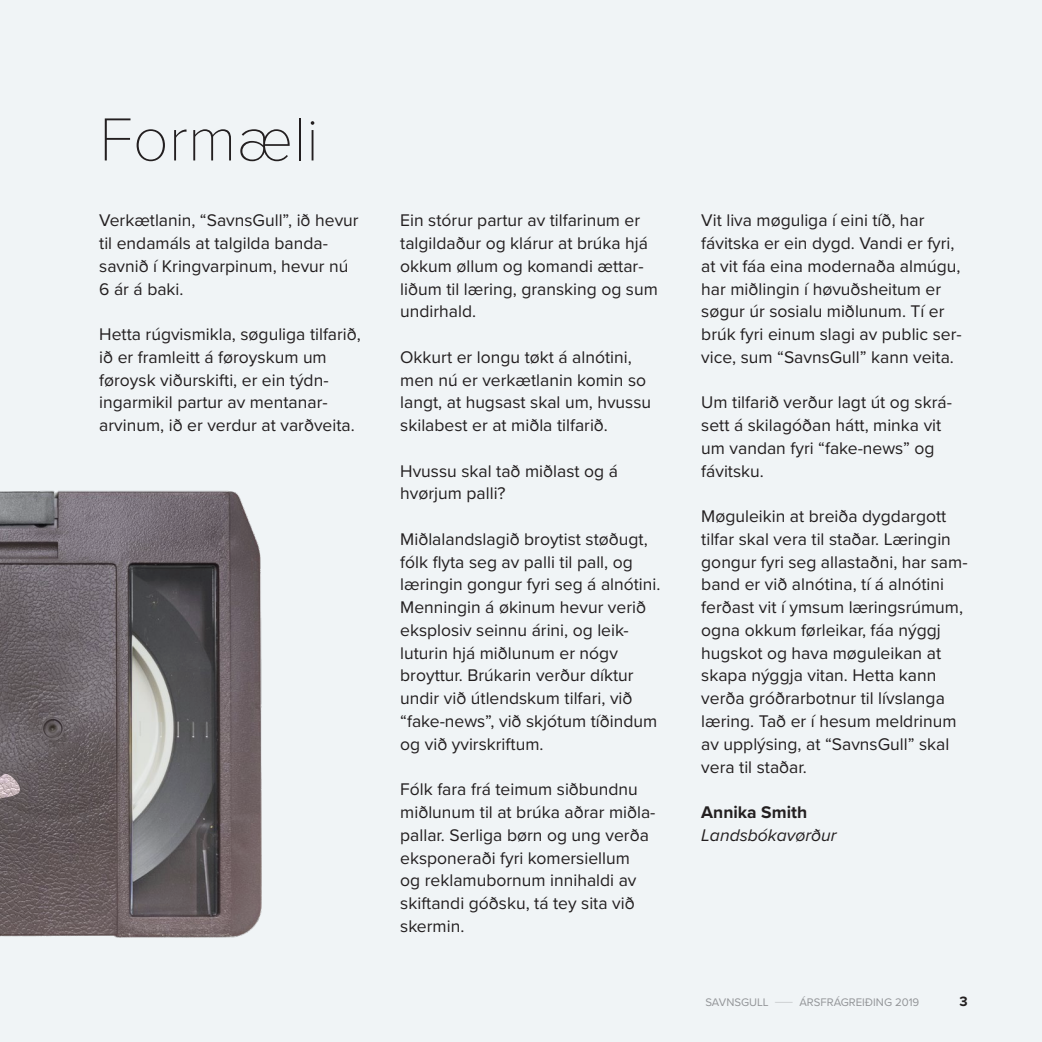
<style>
.page{position:relative;width:1042px;height:1042px;background:#f0f4f6}
.page>*{position:absolute;margin:0;border:0;box-sizing:border-box;transform-origin:0 0}
.Yvirskrift_-_stór{font:100 63px "Proxima Nova T";color:#231f20}
.Breydtekstur{font:17.5px/22.8px "Proxima Nova";color:#231f20}
.Breydtekstur-2{font:italic 17.5px "Proxima Nova";color:#231f20}
.Breydtekstur-3{font:700 17.5px "Proxima Nova";color:#231f20}
.t1{font:700 14px "Proxima Nova";color:#231f20}
.t2{font:11.38px "Proxima Nova";color:#939598}
.s1{font-family:"Proxima Nova T";font-weight:100}
</style>
<div class="page">
<img style="left:0;top:490px;width:262px;height:448px">
<p class="Yvirskrift_-_stór" style="left:99px;top:92px;width:221px">Formæli</p>
<p class="Breydtekstur" style="left:99px;top:208px;width:261px">Verkætlanin, “SavnsGull”, ið hevur til endamáls at talgilda banda&shy;savnið í Kringvarpinum, hevur nú</p>
<p class="Breydtekstur" style="left:99px;top:277px;width:86px">6 ár á baki.</p>
<p class="Breydtekstur" style="left:99px;top:322px;width:263px">Hetta rúgvismikla, søguliga tilfarið, ið er framleitt á føroyskum um føroysk viðurskifti, er ein týdn&shy;ingarmikil partur av mentanar&shy;arvinum, ið er verdur at varðveita.</p>
<p class="Breydtekstur" style="left:400px;top:208px;width:259px">Ein stórur partur av tilfarinum er talgildaður og klárur at brúka hjá okkum øllum og komandi ættar&shy;liðum til læring, gransking og sum undirhald.</p>
<p class="Breydtekstur" style="left:400px;top:345px;width:252px">Okkurt er longu tøkt á alnótini, men nú er verkætlanin komin so langt, at hugsast skal um, hvussu skilabest er at miðla tilfarið.</p>
<p class="Breydtekstur" style="left:400px;top:459px;width:219px">Hvussu skal tað miðlast og á hvørjum palli?</p>
<p class="Breydtekstur" style="left:400px;top:527px;width:262px">Miðlalandslagið broytist støðugt, fólk flyta seg av palli til pall, og læringin gongur fyri seg á alnótini.<br>Menningin á økinum hevur verið eksplosiv seinnu árini, og leik&shy;luturin hjá miðlunum er nógv broyttur. Brúkarin verður díktur undir við útlendskum tilfari, við “fake--news”, við skjótum tíðindum og við yvirskriftum.</p>
<p class="Breydtekstur" style="left:400px;top:777px;width:257px">Fólk fara frá teimum siðbundnu miðlunum til at brúka aðrar miðla&shy;pallar. Serliga børn og ung verða eksponeraði fyri komersiellum<br>og reklamubornum innihaldi av skiftandi góðsku, tá tey sita við skermin.</p>
<p class="Breydtekstur" style="left:701px;top:208px;width:262px">Vit liva møguliga í eini tíð, har fávitska er ein dygd. Vandi er fyri, at vit fáa eina modernaða almúgu, har miðlingin í høvuðsheitum er søgur úr sosialu miðlunum. Tí er brúk fyri einum slagi av public ser&shy;vice, sum “SavnsGull” kann veita.</p>
<p class="Breydtekstur" style="left:701px;top:390px;width:252px">Um tilfarið verður lagt út og skrá&shy;sett á skilagóðan hátt, minka vit um vandan fyri “fake-news” og fávitsku.</p>
<p class="Breydtekstur" style="left:701px;top:504px;width:268px">Møguleikin at breiða dygdargott tilfar skal vera til staðar. Læringin gongur fyri seg allastaðni, har sam&shy;band er við alnótina, tí á alnótini ferðast vit í ymsum læringsrúmum, ogna okkum førleikar, fáa nýggj hugskot og hava møguleikan at skapa nýggja vitan. Hetta kann verða gróðrarbotnur til lívslanga læring. Tað er í hesum meldrinum av upplýsing, at “SavnsGull” skal vera til staðar.</p>
<p class="Breydtekstur-3" style="left:701px;top:799px;width:107px">Annika Smith</p>
<p class="Breydtekstur-2" style="left:701px;top:822px;width:137px">Landsbókavørður</p>
<p class="t2" style="left:705px;top:993px;width:215px">SAVNSGULL <span class="s1">—</span> ÁRSFRÁGREIÐING 2019</p>
<p class="t1" style="left:959px;top:991px;width:10px">3</p>
</div>
